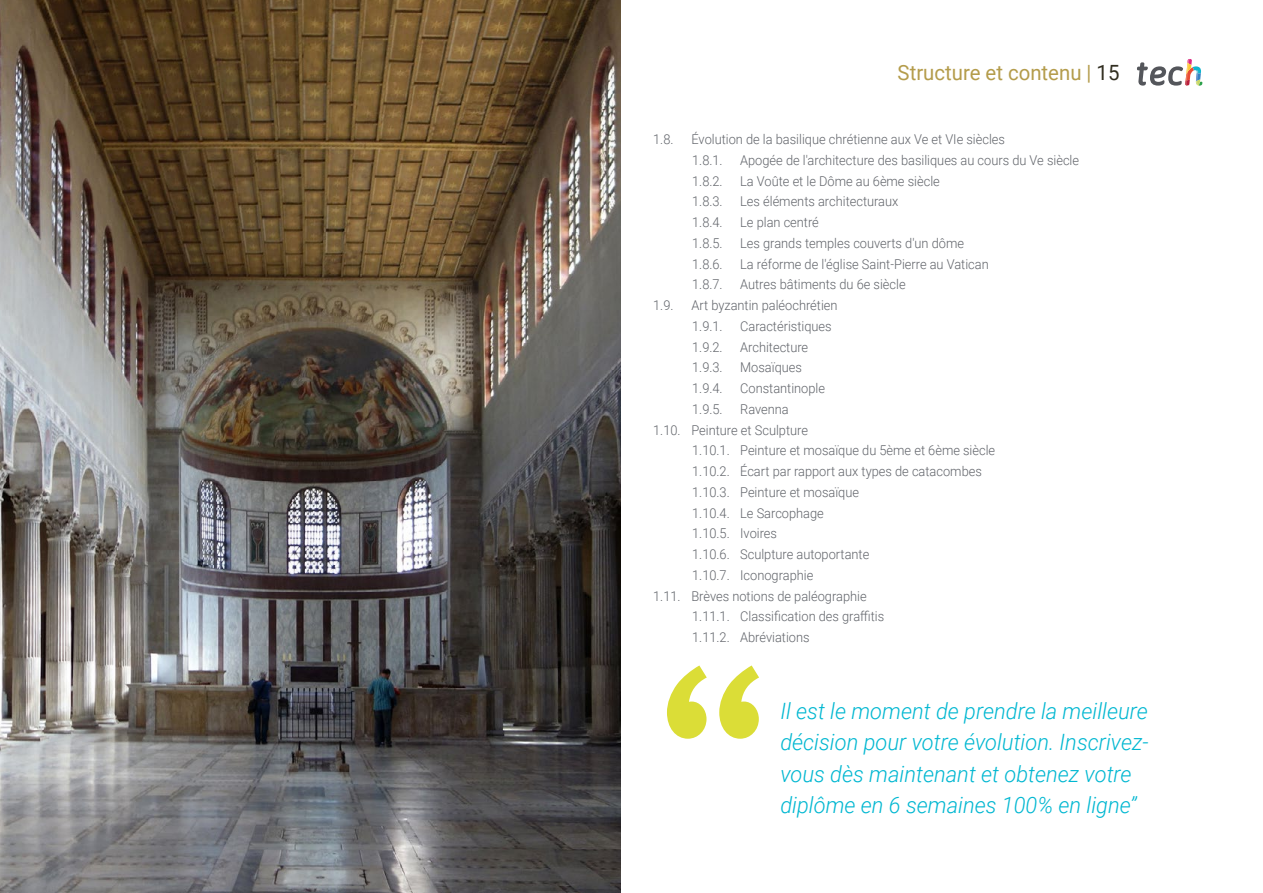
<style>
.page{position:relative;width:1263px;height:893px;background:#fff}
.page>*{position:absolute;margin:0;border:0;box-sizing:border-box;transform-origin:0 0}
.t1{font:italic 300 22.5px/31.5px "Roboto";color:#00b7d1}
.t2{font:21px "Roboto";color:#b49c4b}
.t3{font:300 13.5px/20.7px "Roboto";color:#61646a;scale:.95 1}
.s1{color:#312e20}
</style>
<div class="page">
<svg style="left:1137px;top:59px;width:65px;height:27px"></svg>
<img style="left:0;top:0;width:621px;height:893px">
<svg style="left:667px;top:665px;width:92px;height:74px"></svg>
<h2 class="t2" style="left:898px;top:57px;width:223px">Structure et contenu | <span class="s1">15</span></h2>
<p class="t3" style="left:653px;top:128px;width:23px">1.8.</p>
<p class="t3" style="left:691px;top:128px;width:332px">Évolution de la basilique chrétienne aux Ve et VIe siècles<br>1.8.1.</p>
<p class="t3" style="left:740px;top:149px;width:358px">Apogée de l'architecture des basiliques au cours du Ve siècle</p>
<p class="t3" style="left:692px;top:170px;width:34px">1.8.2.</p>
<p class="t3" style="left:740px;top:170px;width:212px">La Voûte et le Dôme au 6ème siècle</p>
<p class="t3" style="left:692px;top:191px;width:34px">1.8.3.</p>
<p class="t3" style="left:740px;top:191px;width:168px">Les éléments architecturaux</p>
<p class="t3" style="left:692px;top:211px;width:34px">1.8.4.</p>
<p class="t3" style="left:740px;top:211px;width:84px">Le plan centré</p>
<p class="t3" style="left:692px;top:232px;width:34px">1.8.5.</p>
<p class="t3" style="left:740px;top:232px;width:237px">Les grands temples couverts d'un dôme</p>
<p class="t3" style="left:692px;top:253px;width:34px">1.8.6.</p>
<p class="t3" style="left:740px;top:253px;width:263px">La réforme de l'église Saint-Pierre au Vatican</p>
<p class="t3" style="left:692px;top:274px;width:34px">1.8.7.</p>
<p class="t3" style="left:740px;top:274px;width:176px">Autres bâtiments du 6e siècle</p>
<p class="t3" style="left:653px;top:294px;width:23px">1.9.</p>
<p class="t3" style="left:691px;top:294px;width:155px">Art byzantin paléochrétien<br>1.9.1.</p>
<p class="t3" style="left:740px;top:315px;width:98px">Caractéristiques</p>
<p class="t3" style="left:692px;top:336px;width:34px">1.9.2.</p>
<p class="t3" style="left:740px;top:336px;width:73px">Architecture</p>
<p class="t3" style="left:692px;top:357px;width:34px">1.9.3.</p>
<p class="t3" style="left:740px;top:357px;width:67px">Mosaïques</p>
<p class="t3" style="left:692px;top:377px;width:34px">1.9.4.</p>
<p class="t3" style="left:740px;top:377px;width:91px">Constantinople</p>
<p class="t3" style="left:692px;top:398px;width:34px">1.9.5.</p>
<p class="t3" style="left:740px;top:398px;width:53px">Ravenna</p>
<p class="t3" style="left:653px;top:419px;width:164px">1.10. Peinture et Sculpture</p>
<p class="t3" style="left:692px;top:440px;width:320px">1.10.1. Peinture et mosaïque du 5ème et 6ème siècle</p>
<p class="t3" style="left:692px;top:460px;width:306px">1.10.2. Écart par rapport aux types de catacombes</p>
<p class="t3" style="left:692px;top:481px;width:177px">1.10.3. Peinture et mosaïque</p>
<p class="t3" style="left:692px;top:502px;width:140px">1.10.4. Le Sarcophage</p>
<p class="t3" style="left:692px;top:523px;width:91px">1.10.5. Ivoires</p>
<p class="t3" style="left:692px;top:543px;width:188px">1.10.6. Sculpture autoportante</p>
<p class="t3" style="left:692px;top:564px;width:129px">1.10.7. Iconographie</p>
<p class="t3" style="left:653px;top:585px;width:226px">1.11. Brèves notions de paléographie</p>
<p class="t3" style="left:692px;top:606px;width:204px">1.11.1. Classification des graffitis</p>
<p class="t3" style="left:692px;top:626px;width:125px">1.11.2. Abréviations</p>
<h1 class="t1" style="left:780px;top:694px;width:370px">Il est le moment de prendre la meilleure décision pour votre évolution. Inscrivez&shy;vous dès maintenant et obtenez votre diplôme en 6 semaines 100% en ligne’’</h1>
</div>
